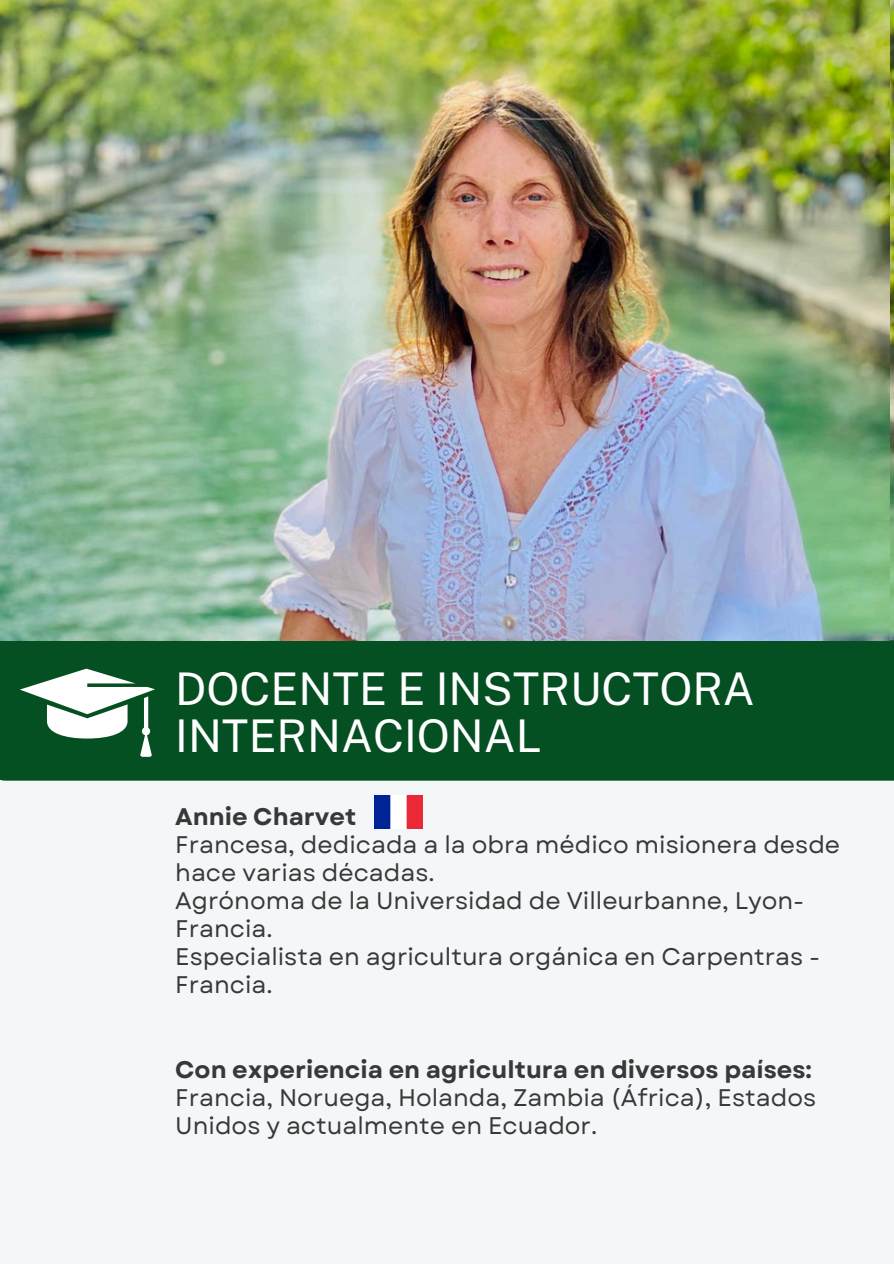
<style>
.page{position:relative;width:894px;height:1264px;background:#fff}
.page>*{position:absolute;margin:0;border:0;box-sizing:border-box;transform-origin:0 0}
.t1{font:45px/47.2px "Public Sans";color:#fff}
.t2{font:24px/28.2px "Garet";color:#383838}
.t3{font:700 24px "Garet";color:#383838}
.s1{font-weight:700}
</style>
<div class="page">
<div style="left:0;top:0;width:893px;height:1263px;background:#f3f7f8"></div>
<div style="left:0;top:640px;width:893px;height:140px;background:#055022"></div>
<svg style="left:20px;top:668px;width:135px;height:88px"></svg>
<img style="left:0;top:0;width:889px;height:640px">
<img style="left:374px;top:795px;width:49px;height:33px">
<p class="t1" style="left:175px;top:665px;width:581px">DOCENTE E INSTRUCTORA<br>INTERNACIONAL</p>
<p class="t3" style="left:175px;top:798px;width:182px">Annie Charvet</p>
<p class="t2" style="left:175px;top:830px;width:666px">Francesa, dedicada a la obra médico misionera desde hace varias décadas.</p>
<h1 class="t2" style="left:175px;top:886px;width:630px">Agrónoma de la Universidad de Villeurbanne, Lyon-<br>Francia.</h1>
<p class="t2" style="left:175px;top:942px;width:646px">Especialista en agricultura orgánica en Carpentras -<br>Francia.</p>
<p class="t2" style="left:175px;top:1055px;width:642px"><span class="s1">Con experiencia en agricultura en diversos países:<br></span>Francia, Noruega, Holanda, Zambia (África), Estados<br>Unidos y actualmente en Ecuador.</p>
</div>
